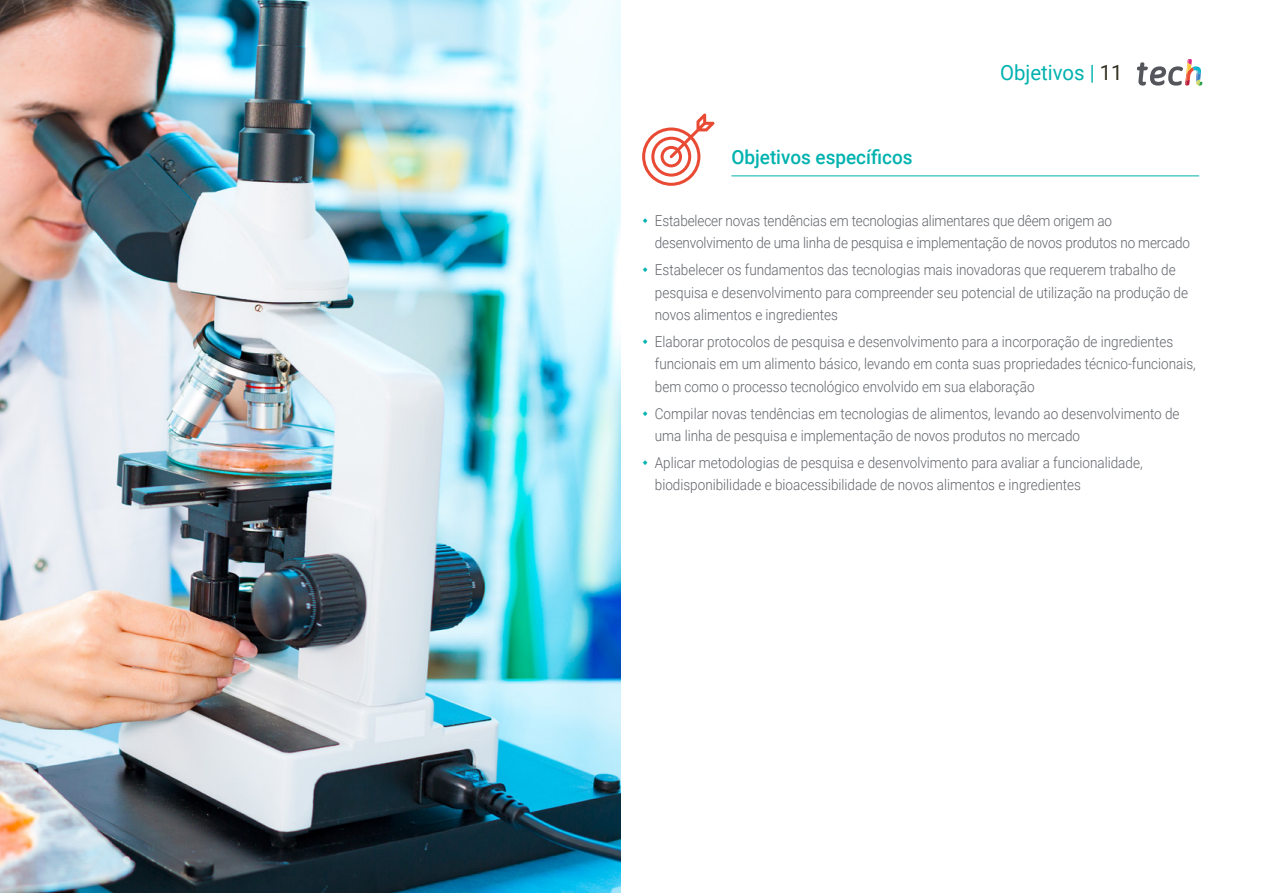
<style>
.page{position:relative;width:1263px;height:893px;background:#fff}
.page>*{position:absolute;margin:0;border:0;box-sizing:border-box;transform-origin:0 0}
.t1{font:21px "Roboto";color:#00b2af}
.t2{font:500 19.5px "Roboto";color:#00b2af}
.t3{font:300 15px/22.5px "Roboto";color:#61646a;scale:.9 1}
.s1{color:#312e20}
</style>
<div class="page">
<img style="left:0;top:0;width:621px;height:893px">
<hr style="left:731px;top:175px;width:468px;height:1px;background:#00b2af">
<svg style="left:642px;top:113px;width:72px;height:73px"></svg>
<svg style="left:1137px;top:59px;width:65px;height:27px"></svg>
<h2 class="t2" style="left:731px;top:144px;width:183px">Objetivos específicos</h2>
<h1 class="t1" style="left:1000px;top:57px;width:124px">Objetivos | <span class="s1">11</span></h1>
<p class="t3" style="left:655px;top:209px;width:596px">Estabelecer novas tendências em tecnologias alimentares que dêem origem ao desenvolvimento de uma linha de pesquisa e implementação de novos produtos no mercado</p>
<p class="t3" style="left:655px;top:258px;width:594px">Estabelecer os fundamentos das tecnologias mais inovadoras que requerem trabalho de pesquisa e desenvolvimento para compreender seu potencial de utilização na produção de novos alimentos e ingredientes</p>
<p class="t3" style="left:655px;top:330px;width:602px">Elaborar protocolos de pesquisa e desenvolvimento para a incorporação de ingredientes funcionais em um alimento básico, levando em conta suas propriedades técnico-funcionais, bem como o processo tecnológico envolvido em sua elaboração</p>
<p class="t3" style="left:655px;top:401px;width:584px">Compilar novas tendências em tecnologias de alimentos, levando ao desenvolvimento de uma linha de pesquisa e implementação de novos produtos no mercado</p>
<p class="t3" style="left:655px;top:451px;width:543px">Aplicar metodologias de pesquisa e desenvolvimento para avaliar a funcionalidade, biodisponibilidade e bioacessibilidade de novos alimentos e ingredientes</p>
</div>
